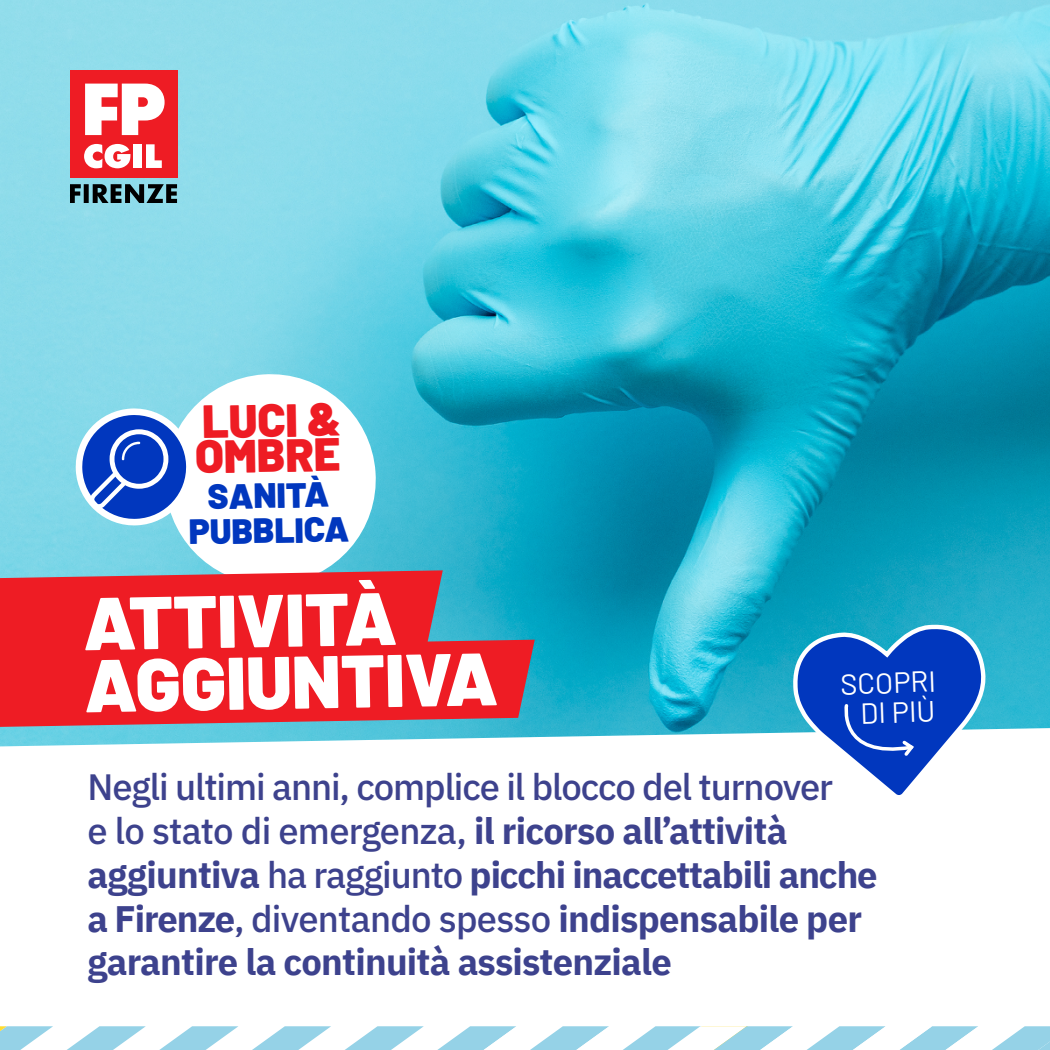
<style>
.page{position:relative;width:1050px;height:1050px;background:#fff}
.page>*{position:absolute;margin:0;border:0;box-sizing:border-box;transform-origin:0 0}
.t1{font:900 74.38px/62.1px "Barlow";color:#fff}
.t2{font:900 46.38px/35px "Barlow";color:#ee1c24}
.t3{font:700 36.75px/43.8px "IBM Plex Sans";letter-spacing:-.02em;color:#3d428d}
.t4{font:900 35px/35px "Barlow";color:#0137be;text-align:center}
.t5{font:29.14px/29.7px "Barlow";color:#fff;text-align:center}
.s1{font-weight:500}
</style>
<div class="page">
<img style="left:0;top:0;width:1050px;height:727px">
<svg style="left:0;top:727px;width:1050px;height:20px"></svg>
<svg style="left:67px;top:1026px;width:79px;height:24px"></svg>
<svg style="left:159px;top:1026px;width:79px;height:24px"></svg>
<svg style="left:252px;top:1026px;width:79px;height:24px"></svg>
<svg style="left:345px;top:1026px;width:79px;height:24px"></svg>
<svg style="left:0;top:1026px;width:53px;height:24px"></svg>
<svg style="left:437px;top:1026px;width:613px;height:24px"></svg>
<svg style="left:791px;top:623px;width:195px;height:172px"></svg>
<svg style="left:70px;top:184px;width:107px;height:19px"></svg>
<div style="left:70px;top:70px;width:107px;height:107px;background:#ee1c24"></div>
<svg style="left:84px;top:144px;width:46px;height:24px"></svg>
<div style="left:133px;top:144px;width:9px;height:24px;background:#fff"></div>
<svg style="left:146px;top:144px;width:16px;height:24px"></svg>
<svg style="left:85px;top:84px;width:80px;height:51px"></svg>
<svg style="left:161px;top:370px;width:219px;height:200px"></svg>
<svg style="left:0;top:570px;width:443px;height:70px"></svg>
<svg style="left:0;top:640px;width:535px;height:87px;fill:#ee1c24"></svg>
<svg style="left:74px;top:407px;width:120px;height:122px"></svg>
<p class="t2" style="left:194px;top:401px;width:148px;rotate:-1deg">LUCI &amp;<br>OMBRE</p>
<p class="t4" style="left:188px;top:477px;width:162px;rotate:-1deg">SANITÀ<br>PUBBLICA</p>
<h1 class="t1" style="left:83px;top:587px;width:415px;rotate:-1deg">ATTIVITÀ<br>AGGIUNTIVA</h1>
<p class="t5" style="left:840px;top:667px;width:97px;rotate:-2deg">SCOPRI<br>DI PIÙ</p>
<p class="t3" style="left:88px;top:762px;width:792px"><span class="s1">Negli ultimi anni, complice il blocco del turnover<br>e lo stato di emergenza,</span> il ricorso all’attività aggiuntiva <span class="s1">ha raggiunto</span> picchi inaccettabili anche a Firenze<span class="s1">, diventando spesso</span> indispensabile per garantire la continuità assistenziale</p>
</div>
